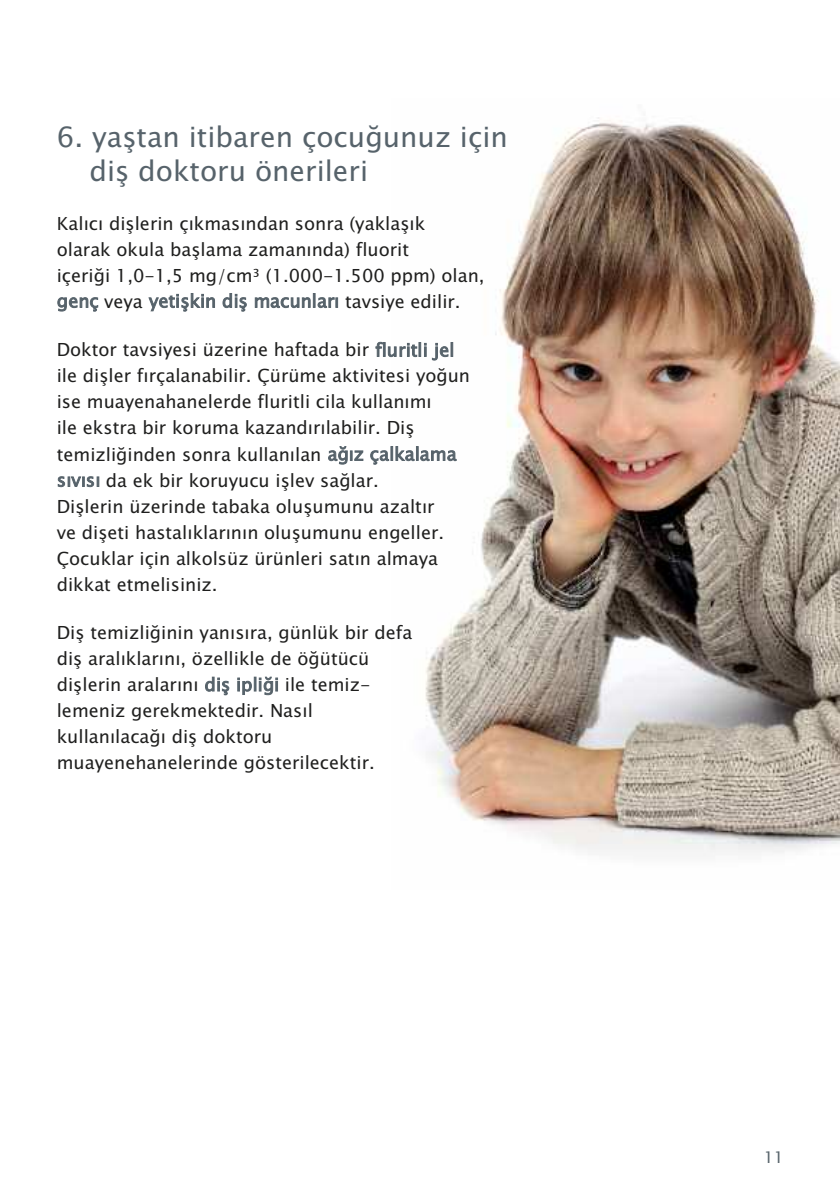
<style>
.page{position:relative;width:840px;height:1191px;background:#fff}
.page>*{position:absolute;margin:0;border:0;box-sizing:border-box;transform-origin:0 0}
.t1{font:28px/34px "Lucida Sans Unicode";color:#57636b}
.t2{font:18px/26px "Lucida Sans Unicode";color:#1f1f1e}
.t3{font:16px "Lucida Sans Unicode";color:#57636b}
.s1{color:#57636b}
</style>
<div class="page">
<img style="left:425px;top:117px;width:414px;height:739px">
<h1 class="t1" style="left:89px;top:120px;width:420px;text-indent:-33px">6. yaştan itibaren çocuğunuz için diş doktoru önerileri</h1>
<p class="t2" style="left:57px;top:211px;width:429px">Kalıcı dişlerin çıkmasından sonra (yaklaşık<br>olarak okula başlama zamanında) fluorit<br>içeriği 1,0-1,5 mg/cm³ (1.000-1.500 ppm) olan, <span class="s1">genç</span> veya <span class="s1">yetişkin diş macunları</span> tavsiye edilir.</p>
<p class="t2" style="left:57px;top:337px;width:414px">Doktor tavsiyesi üzerine haftada bir <span class="s1">fluritli jel </span>ile dişler fırçalanabilir. Çürüme aktivitesi yoğun ise muayenahanelerde fluritli cila kullanımı<br>ile ekstra bir koruma kazandırılabilir. Diş temizliğinden sonra kullanılan <span class="s1">ağız çalkalama sıvısı</span> da ek bir koruyucu işlev sağlar.<br>Dişlerin üzerinde tabaka oluşumunu azaltır<br>ve dişeti hastalıklarının oluşumunu engeller.<br>Çocuklar için alkolsüz ürünleri satın almaya dikkat etmelisiniz.</p>
<p class="t2" style="left:57px;top:620px;width:357px">Diş temizliğinin yanısıra, günlük bir defa diş aralıklarını, özellikle de öğütücü dişlerin aralarını <span class="s1">diş ipliği</span> ile temiz&shy;lemeniz gerekmektedir. Nasıl kullanılacağı diş doktoru muayenehanelerinde gösterilecektir.</p>
<p class="t3" style="left:763px;top:1147px;width:22px">11</p>
</div>
